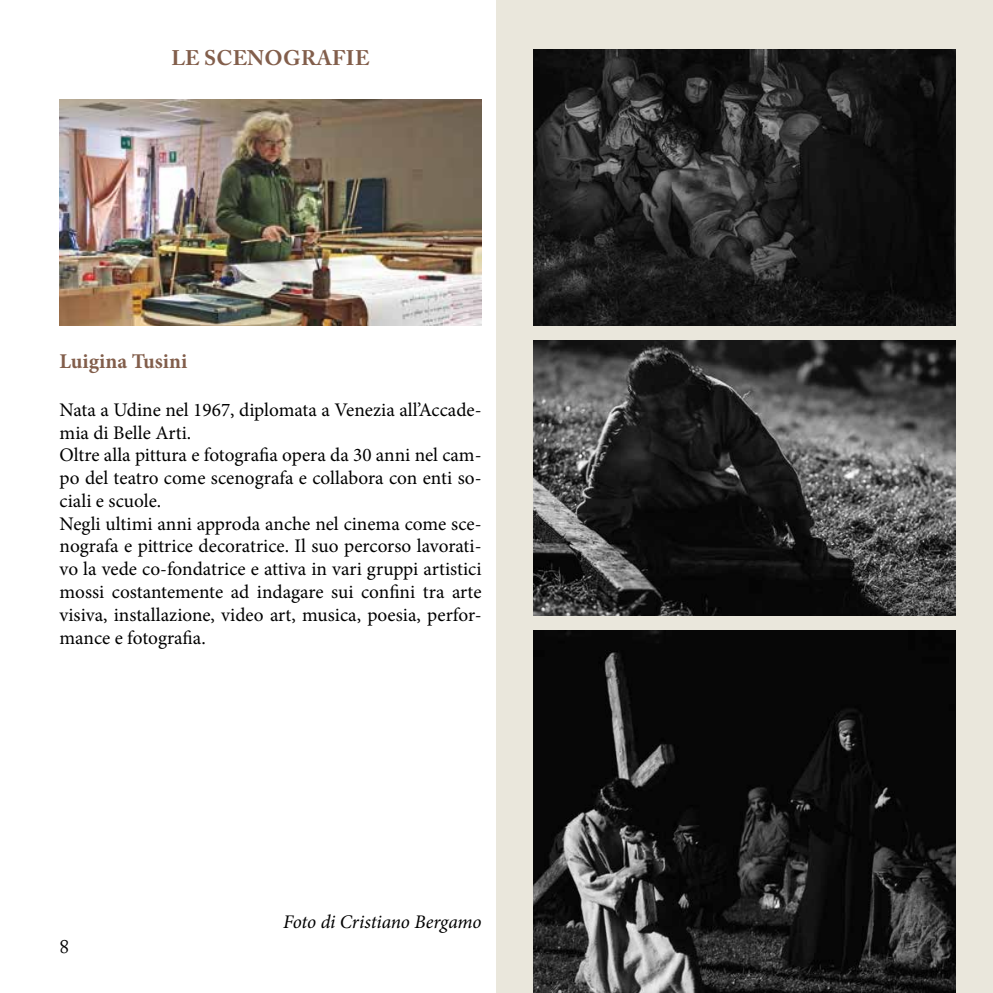
<style>
.page{position:relative;width:993px;height:993px;background:#fff}
.page>*{position:absolute;margin:0;border:0;box-sizing:border-box;transform-origin:0 0}
.t1{font:700 21px "Minion Pro";color:#825e4b}
.t2{font:700 21px "Adobe Caslon Pro";letter-spacing:.015em;color:#825e4b}
.t3{font:19.25px/22.8px "Minion Pro";color:#000}
.t4{font:italic 19.25px "Minion Pro";letter-spacing:-.01em;color:#000}
.t5{font:19.25px "Adobe Caslon Pro";color:#000}
</style>
<div class="page">
<hr style="left:992px;top:0;width:1px;height:141px;background:#eae7dc">
<div style="left:496px;top:0;width:496px;height:992px;background:#eae7dc"></div>
<img style="left:60px;top:99px;width:421px;height:226px">
<img style="left:533px;top:340px;width:422px;height:275px">
<img style="left:533px;top:630px;width:422px;height:362px">
<img style="left:533px;top:50px;width:422px;height:275px">
<p class="t2" style="left:171px;top:46px;width:199px">LE SCENOGRAFIE</p>
<p class="t1" style="left:60px;top:346px;width:129px">Luigina Tusini</p>
<p class="t3" style="left:60px;top:398px;width:423px">Nata a Udine nel 1967, diplomata a Venezia all’Accade&shy;mia di Belle Arti.<br>Oltre alla pittura e fotografia opera da 30 anni nel cam&shy;po del teatro come scenografa e collabora con enti so&shy;ciali e scuole.<br>Negli ultimi anni approda anche nel cinema come sce&shy;nografa e pittrice decoratrice. Il suo percorso lavorati&shy;vo la vede co-fondatrice e attiva in vari gruppi artistici mossi costantemente ad indagare sui confini tra arte visiva, installazione, video art, musica, poesia, perfor&shy;mance e fotografia.</p>
<p class="t5" style="left:60px;top:935px;width:11px">8</p>
<p class="t4" style="left:283px;top:908px;width:200px">Foto di Cristiano Bergamo</p>
</div>
